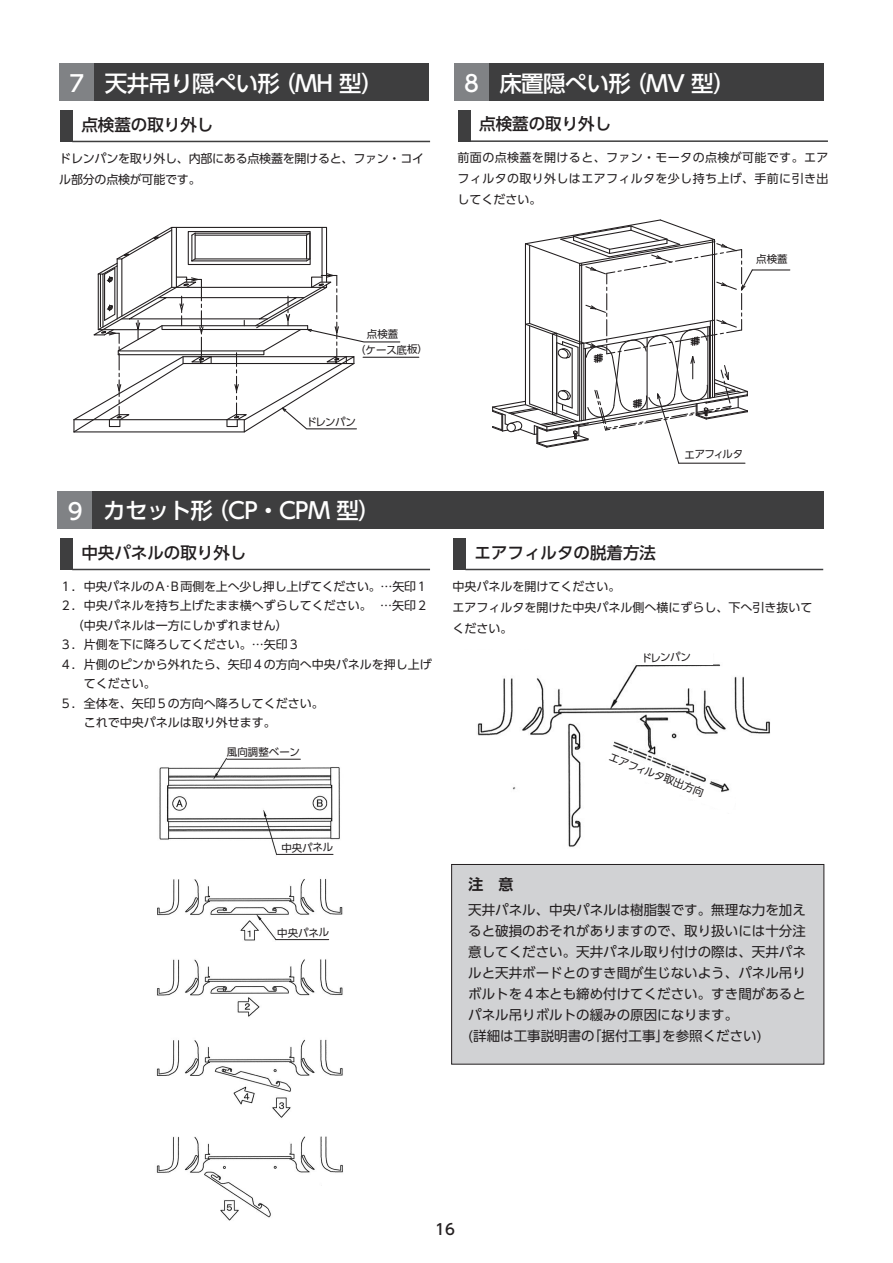
<style>
.page{position:relative;width:893px;height:1263px;background:#fff}
.page>*{position:absolute;margin:0;border:0;box-sizing:border-box;transform-origin:0 0}
.t1{font:500 22.5px "UD Shin Go Pro";letter-spacing:-.03em;color:#fff}
.t2{font:500 16.5px "UD Shin Go Pro";color:#231f20}
.t3{font:700 15px "UD Shin Go Pro De";color:#231f20}
.t4{font:500 15px "UD Shin Go Pro";color:#231f20}
.t5{font:13.5px/21px "UD Shin Go Pro";color:#231f20}
.t6{font:12px/19.5px "UD Shin Go Pro";color:#231f20}
.t7{font:12px/21px "UD Shin Go Pro";letter-spacing:-.02em;color:#231f20}
.t8{font:10.5px/16px "UD Shin Go Pro";color:#231f20}
</style>
<div class="page">
<hr style="left:752px;top:269px;width:38px;height:1px;background:#231f20">
<img style="left:477px;top:664px;width:293px;height:183px">
<div style="left:637px;top:649px;width:76px;height:16px;background:#fff"></div>
<svg style="left:603px;top:751px;width:134px;height:63px"></svg>
<img style="left:156px;top:757px;width:187px;height:464px">
<div style="left:227px;top:739px;width:85px;height:24px;background:#fff"></div>
<div style="left:277px;top:842px;width:72px;height:24px;background:#fff"></div>
<div style="left:276px;top:926px;width:72px;height:24px;background:#fff"></div>
<hr style="left:227px;top:759px;width:73px;height:1px;background:#231f20">
<hr style="left:277px;top:854px;width:56px;height:1px;background:#231f20">
<hr style="left:276px;top:939px;width:53px;height:1px;background:#231f20">
<div style="left:60px;top:110px;width:12px;height:32px;background:#3e3e3f"></div>
<hr style="left:72px;top:141px;width:358px;height:1px;background:#3e3e3f">
<hr style="left:363px;top:357px;width:56px;height:1px;background:#231f20">
<svg style="left:73px;top:226px;width:328px;height:207px"></svg>
<div style="left:458px;top:110px;width:12px;height:32px;background:#3e3e3f"></div>
<hr style="left:470px;top:140px;width:358px;height:2px;background:#3e3e3f">
<div style="left:60px;top:538px;width:12px;height:32px;background:#3e3e3f"></div>
<hr style="left:72px;top:569px;width:358px;height:1px;background:#3e3e3f">
<div style="left:453px;top:538px;width:13px;height:32px;background:#3e3e3f"></div>
<hr style="left:465px;top:569px;width:358px;height:1px;background:#3e3e3f">
<div style="left:451px;top:864px;width:373px;height:200px;background:#d1d2d4;border:1px solid #231f20"></div>
<div style="left:60px;top:64px;width:369px;height:37px;background:#3e3e3f"></div>
<div style="left:60px;top:64px;width:34px;height:37px;background:#808285"></div>
<div style="left:454px;top:64px;width:370px;height:37px;background:#3e3e3f"></div>
<div style="left:454px;top:64px;width:34px;height:37px;background:#808285"></div>
<div style="left:58px;top:491px;width:765px;height:38px;background:#3e3e3f"></div>
<div style="left:58px;top:491px;width:34px;height:38px;background:#808285"></div>
<svg style="left:492px;top:219px;width:295px;height:245px"></svg>
<h1 class="t1" style="left:69px;top:65px;width:316px">7 天井吊り隠ぺい形（MH 型）</h1>
<h1 class="t1" style="left:464px;top:65px;width:273px">8 床置隠ぺい形（MV 型）</h1>
<h2 class="t2" style="left:81px;top:111px;width:133px">点検蓋の取り外し</h2>
<p class="t7" style="left:59px;top:147px;width:366px">ドレンパンを取り外し、内部にある点検蓋を開けると、ファン・コイル部分の点検が可能です。</p>
<h2 class="t2" style="left:479px;top:111px;width:133px">点検蓋の取り外し</h2>
<p class="t6" style="left:458px;top:147px;width:372px;line-height:21px;text-align:justify">前面の点検蓋を開けると、ファン・モータの点検が可能です。エアフィルタの取り外しはエアフィルタを少し持ち上げ、手前に引き出してください。</p>
<p class="t8" style="left:355px;top:326px;width:74px;text-indent:12px;rotate:-1deg">点検蓋<br>（ケース底板）</p>
<p class="t8" style="left:306px;top:414px;width:51px;rotate:-1deg">ドレンパン</p>
<h1 class="t1" style="left:68px;top:492px;width:314px">9 カセット形（CP・CPM 型）</h1>
<p class="t8" style="left:684px;top:446px;width:60px;rotate:-1deg">エアフィルタ</p>
<h2 class="t2" style="left:81px;top:539px;width:167px">中央パネルの取り外し</h2>
<h2 class="t2" style="left:474px;top:539px;width:183px">エアフィルタの脱着方法</h2>
<p class="t6" style="left:60px;top:576px;width:374px">１．中央パネルのＡ·Ｂ両側を上へ少し押し上げてください。…矢印１<br>２．中央パネルを持ち上げたまま横へずらしてください。 …矢印２　（中央パネルは一方にしかずれません）<br>３．片側を下に降ろしてください。…矢印３<br>４．片側のピンから外れたら、矢印４の方向へ中央パネルを押し上げ　　てください。<br>５．全体を、矢印５の方向へ降ろしてください。<br>　　これで中央パネルは取り外せます。</p>
<p class="t6" style="left:453px;top:575px;width:362px;line-height:21px">中央パネルを開けてください。<br>エアフィルタを開けた中央パネル側へ横にずらし、下へ引き抜いてください。</p>
<p class="t8" style="left:641px;top:649px;width:51px;rotate:-1deg">ドレンパン</p>
<p class="t8" style="left:227px;top:744px;width:75px;rotate:-1deg">風向調整ベーン</p>
<p class="t8" style="left:281px;top:840px;width:54px;rotate:-1deg">中央パネル</p>
<p class="t8" style="left:277px;top:925px;width:54px;rotate:-1deg">中央パネル</p>
<p class="t3" style="left:468px;top:872px;width:46px">注　意</p>
<p class="t8" style="left:612px;top:749px;width:102px;rotate:21deg">エアフィルタ取出方向</p>
<p class="t5" style="left:468px;top:898px;width:339px">天井パネル、中央パネルは樹脂製です。無理な力を加えると破損のおそれがありますので、取り扱いには十分注意してください。天井パネル取り付けの際は、天井パネルと天井ボードとのすき間が生じないよう、パネル吊りボルトを４本とも締め付けてください。すき間があるとパネル吊りボルトの緩みの原因になります。<br>(詳細は工事説明書の｢据付工事｣を参照ください)</p>
<p class="t4" style="left:435px;top:1217px;width:21px">16</p>
</div>
